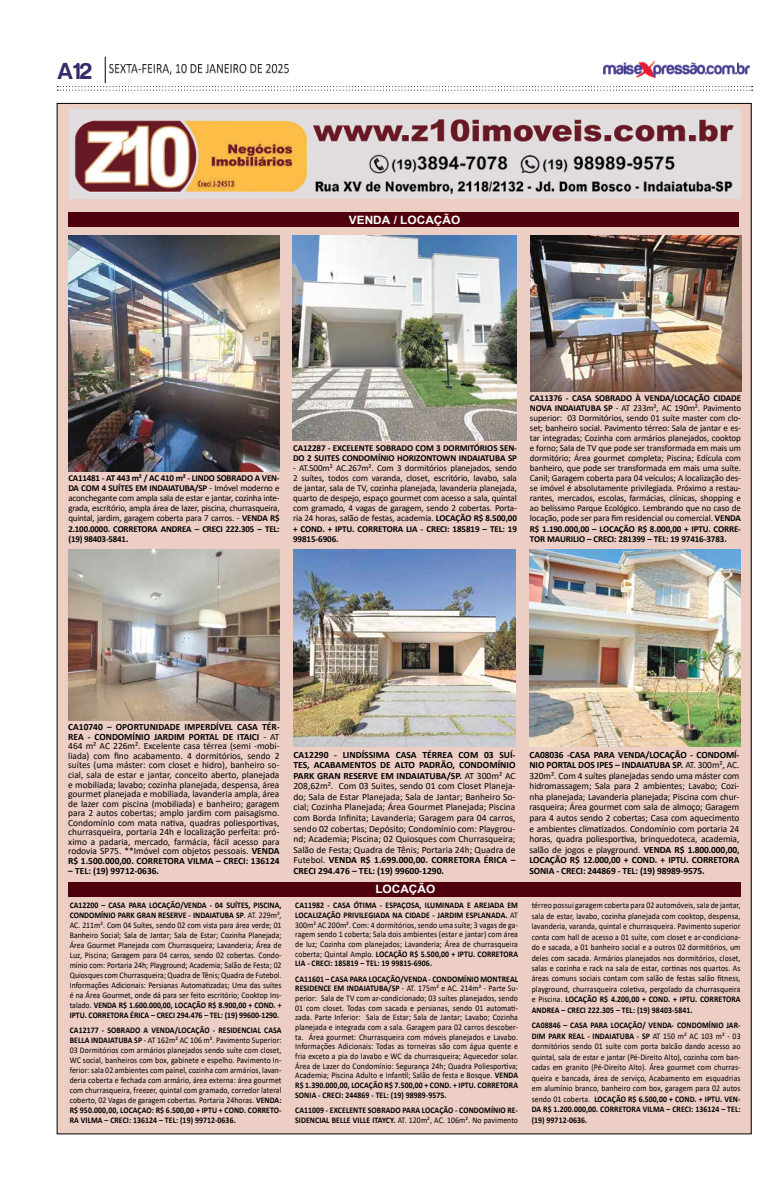
<style>
.page{position:relative;width:780px;height:1191px;background:#fff}
.page>*{position:absolute;margin:0;border:0;box-sizing:border-box;transform-origin:0 0}
.t1{font:24px "Harabara";color:#362b6b}
.t2{font:700 11.5px "Arial";color:#fff}
.t3{font:9.6px/10.5px "Calibri";color:#000;text-align:justify}
.t4{font:700 9.6px "Calibri";color:#000}
.t5{font:9.1px/10px "Calibri";letter-spacing:-.01em;color:#000;text-align:justify}
.t6{font:700 9.1px/10px "Calibri";letter-spacing:-.01em;color:#000}
.t7{font:8.6px/9.9px "Calibri";letter-spacing:.01em;color:#000;text-align:justify;scale:.9 1}
.t8{font:700 8.6px/9.7px "Calibri";letter-spacing:.01em;color:#000;scale:.9 1}
.s1{font-weight:700}
.s2{font-weight:400}
</style>
<div class="page">
<svg style="left:57px;top:57px;width:695px;height:34px"></svg>
<img style="left:603px;top:62px;width:146px;height:16px">
<div style="left:57px;top:103px;width:694px;height:1030px;background:#edcec5"></div>
<img style="left:70px;top:110px;width:670px;height:88px">
<div style="left:68px;top:881px;width:672px;height:15px;background:#4f000d"></div>
<img style="left:530px;top:235px;width:211px;height:157px">
<img style="left:68px;top:235px;width:212px;height:236px">
<img style="left:529px;top:549px;width:211px;height:197px">
<img style="left:294px;top:549px;width:221px;height:197px">
<img style="left:293px;top:235px;width:223px;height:205px">
<img style="left:68px;top:549px;width:212px;height:171px">
<div style="left:68px;top:212px;width:671px;height:15px;background:#4f000d"></div>
<h1 class="t1" style="left:57px;top:59px;width:36px">A12</h1>
<h2 class="t2" style="left:349px;top:212px;width:113px">VENDA / LOCAÇÃO</h2>
<p class="t5" style="left:68px;top:473px;width:213px"><span class="s1">CA11481 - AT 443 m² / AC 410 m² - LINDO SOBRADO A VEN-DA COM 4 SUÍTES EM INDAIATUBA/SP</span> - Imóvel moderno e aconchegante com ampla sala de estar e jantar, cozinha inte&shy;grada, escritório, ampla área de lazer, piscina, churrasqueira, quintal, jardim, garagem coberta para 7 carros. - <span class="s1">VENDA R$ 2.100.0000. CORRETORA ANDREA – CRECI 222.305 – TEL: (19) 98403-5841.</span></p>
<p class="t6" style="left:293px;top:443px;width:225px">CA12287 - EXCELENTE SOBRADO COM 3 DORMITÓRIOS SEN-<br>DO 2 SUITES CONDOMÍNIO HORIZONTOWN INDAIATUBA SP</p>
<p class="t5" style="left:293px;top:463px;width:225px">- AT.500m² AC.267m². Com 3 dormitórios planejados, sendo 2 suítes, todos com varanda, closet, escritório, lavabo, sala de jantar, sala de TV, cozinha planejada, lavanderia planejada, quarto de despejo, espaço gourmet com acesso a sala, quintal com gramado, 4 vagas de garagem, sendo 2 cobertas. Porta&shy;ria 24 horas, salão de festas, academia. <span class="s1">LOCAÇÃO R$ 8.500,00 + COND. + IPTU. CORRETORA LIA - CRECI: 185819 – TEL: 19<br>99815-6906.</span></p>
<p class="t5" style="left:530px;top:393px;width:213px"><span class="s1">CA11376 - CASA SOBRADO À VENDA/LOCAÇÃO CIDADE NOVA INDAIATUBA SP</span> - AT 233m², AC 190m². Pavimento superior: 03 Dormitórios, sendo 01 suíte master com clo&shy;set; banheiro social. Pavimento térreo: Sala de jantar e es&shy;tar integradas; Cozinha com armários planejados, cooktop e forno; Sala de TV que pode ser transformada em mais um dormitório; Área gourmet completa; Piscina; Edícula com banheiro, que pode ser transformada em mais uma suíte.<br>Canil; Garagem coberta para 04 veículos; A localização des&shy;se imóvel é absolutamente privilegiada. Próximo a restau&shy;rantes, mercados, escolas, farmácias, clínicas, shopping e ao belíssimo Parque Ecológico. Lembrando que no caso de locação, pode ser para fim residencial ou comercial. <span class="s1">VENDA R$ 1.190.000,00 – LOCAÇÃO R$ 8.000,00 + IPTU. CORRE-TOR MAURILIO – CRECI: 281399 – TEL: 19 97416-3783.</span></p>
<p class="t3" style="left:68px;top:722px;width:213px;line-height:9.6px"><span class="s1">CA10740 – OPORTUNIDADE IMPERDÍVEL CASA TÉR-REA - CONDOMÍNIO JARDIM PORTAL DE ITAICI</span> - AT 464 m² AC 226m². Excelente casa térrea (semi -mobi&shy;liada) com fino acabamento. 4 dormitórios, sendo 2 suítes (uma máster: com closet e hidro), banheiro so&shy;cial, sala de estar e jantar, conceito aberto, planejada e mobiliada; lavabo; cozinha planejada, despensa, área gourmet planejada e mobiliada, lavanderia ampla, área de lazer com piscina (mobiliada) e banheiro; garagem para 2 autos cobertas; amplo jardim com paisagismo.<br>Condomínio com mata nativa, quadras poliesportivas, churrasqueira, portaria 24h e localização perfeita: pró&shy;ximo a padaria, mercado, farmácia, fácil acesso para rodovia SP75. **Imóvel com objetos pessoais. <span class="s1">VENDA R$ 1.500.000,00. CORRETORA VILMA – CRECI: 136124</span></p>
<p class="t4" style="left:68px;top:863px;width:92px">– TEL: (19) 99712-0636.</p>
<p class="t7" style="left:70px;top:900px;width:237px"><span class="s1">CA12200 – CASA PARA LOCAÇÃO/VENDA - 04 SUÍTES, PISCINA, CONDOMÍNIO PARK GRAN RESERVE - INDAIATUBA SP</span>. AT. 229m², AC. 211m². Com 04 Suítes, sendo 02 com vista para área verde; 01<br>Banheiro Social; Sala de Jantar; Sala de Estar; Cozinha Planejada; Área Gourmet Planejada com Churrasqueira; Lavanderia; Área de Luz, Piscina; Garagem para 04 carros, sendo 02 cobertas. Condo&shy;mínio com: Portaria 24h; Playground; Academia; Salão de Festa; 02<br>Quiosques com Churrasqueira; Quadra de Tênis; Quadra de Futebol.<br>Informações Adicionais: Persianas Automatizadas; Uma das suítes é na Área Gourmet, onde dá para ser feito escritório; Cooktop Ins&shy;talado. <span class="s1">VENDA R$ 1.600.000,00, LOCAÇÃO R$ 8.900,00 + COND. + IPTU. CORRETORA ÉRICA – CRECI 294.476 – TEL: (19) 99600-1290.</span></p>
<p class="t7" style="left:70px;top:1025px;width:237px"><span class="s1">CA12177 - SOBRADO A VENDA/LOCAÇÃO - RESIDENCIAL CASA BELLA INDAIATUBA SP</span> - AT 162m² AC 106 m². Pavimento Superior:<br>03 Dormitórios com armários planejados sendo suíte com closet, WC social, banheiros com box, gabinete e espelho. Pavimento In&shy;ferior: sala 02 ambientes com painel, cozinha com armários, lavan&shy;deria coberta e fechada com armário, área externa: área gourmet com churrasqueira, freezer, quintal com gramado, corredor lateral coberto, 02 Vagas de garagem cobertas. Portaria 24horas. <span class="s1">VENDA:<br>R$ 950.000,00, LOCAÇAO: R$ 6.500,00 + IPTU + COND. CORRETO-RA VILMA – CRECI: 136124 – TEL: (19) 99712-0636.</span></p>
<p class="t3" style="left:293px;top:749px;width:224px"><span class="s1">CA12290 - LINDÍSSIMA CASA TÉRREA COM 03 SUÍ-TES, ACABAMENTOS DE ALTO PADRÃO, CONDOMÍNIO PARK GRAN RESERVE EM INDAIATUBA/SP.</span> AT 300m² AC 208,62m². Com 03 Suites, sendo 01 com Closet Planeja&shy;do; Sala de Estar Planejada; Sala de Jantar; Banheiro So&shy;cial; Cozinha Planejada; Área Gourmet Planejada; Piscina com Borda Infinita; Lavanderia; Garagem para 04 carros, sendo 02 cobertas; Depósito; Condomínio com: Playgrou&shy;nd; Academia; Piscina; 02 Quiosques com Churrasqueira; Salão de Festa; Quadra de Tênis; Portaria 24h; Quadra de Futebol. <span class="s1">VENDA R$ 1.699.000,00. CORRETORA ÉRICA – CRECI 294.476 – TEL: (19) 99600-1290.</span></p>
<h2 class="t2" style="left:375px;top:881px;width:61px">LOCAÇÃO</h2>
<p class="t7" style="left:295px;top:900px;width:249px"><span class="s1">CA11982 - CASA ÓTIMA - ESPAÇOSA, ILUMINADA E AREJADA EM LOCALIZAÇÃO PRIVILEGIADA NA CIDADE - JARDIM ESPLANADA.</span> AT 300m² AC 200m². Com: 4 dormitórios, sendo uma suíte; 3 vagas de ga&shy;ragem sendo 1 coberta; Sala dois ambientes (estar e jantar) com área de luz; Cozinha com planejados; Lavanderia; Área de churrasqueira coberta; Quintal Amplo. <span class="s1">LOCAÇÃO R$ 5.500,00 + IPTU. CORRETORA LIA - CRECI: 185819 – TEL: 19 99815-6906.</span></p>
<p class="t7" style="left:295px;top:973px;width:249px"><span class="s1">CA11601 – CASA PARA LOCAÇÃO/VENDA - CONDOMÍNIO MONTREAL RESIDENCE EM INDAIATUBA/SP</span> - AT. 175m² e AC. 214m² - Parte Su&shy;perior: Sala de TV com ar-condicionado; 03 suítes planejados, sendo 01 com closet. Todas com sacada e persianas, sendo 01 automati&shy;zada. Parte Inferior: Sala de Estar; Sala de Jantar; Lavabo; Cozinha planejada e integrada com a sala. Garagem para 02 carros descober&shy;ta. Área gourmet: Churrasqueira com móveis planejados e Lavabo.<br>Informações Adicionais: Todas as torneiras são com água quente e fria exceto a pia do lavabo e WC da churrasqueira; Aquecedor solar.<br>Área de Lazer do Condomínio: Segurança 24h; Quadra Poliesportiva; Academia; Piscina Adulto e Infantil; Salão de festa e Bosque. <span class="s1">VENDA R$ 1.390.000,00, LOCAÇÃO R$ 7.500,00 + COND. + IPTU. CORRETORA SONIA - CRECI: 244869 - TEL: (19) 98989-9575.</span></p>
<p class="t8" style="left:295px;top:1105px;width:249px">CA11009 - EXCELENTE SOBRADO PARA LOCAÇÃO - CONDOMÍNIO RE-<br>SIDENCIAL BELLE VILLE ITAYCY. <span class="s2">AT. 120m², AC. 106m². No pavimento</span></p>
<p class="t3" style="left:529px;top:749px;width:211px"><span class="s1">CA08036 -CASA PARA VENDA/LOCAÇÃO - CONDOMÍ-NIO PORTAL DOS IPES – INDAIATUBA SP.</span> AT. 300m², AC.<br>320m². Com 4 suítes planejadas sendo uma máster com hidromassagem; Sala para 2 ambientes; Lavabo; Cozi&shy;nha planejada; Lavanderia planejada; Piscina com chur&shy;rasqueira; Área gourmet com sala de almoço; Garagem para 4 autos sendo 2 cobertas; Casa com aquecimento e ambientes climatizados. Condomínio com portaria 24 horas, quadra poliesportiva, brinquedoteca, academia, salão de jogos e playground. <span class="s1">VENDA R$ 1.800.000,00, LOCAÇÃO R$ 12.000,00 + COND. + IPTU. CORRETORA SONIA - CRECI: 244869 - TEL: (19) 98989-9575.</span></p>
<p class="t7" style="left:531px;top:900px;width:233px;line-height:10.4px">térreo possui garagem coberta para 02 automóveis, sala de jantar, sala de estar, lavabo, cozinha planejada com cooktop, despensa, lavanderia, varanda, quintal e churrasqueira. Pavimento superior conta com hall de acesso a 01 suíte, com closet e ar-condiciona&shy;do e sacada, a 01 banheiro social e a outros 02 dormitórios, um deles com sacada. Armários planejados nos dormitórios, closet, salas e cozinha e rack na sala de estar, cortinas nos quartos. As áreas comuns sociais contam com salão de festas salão fitness, playground, churrasqueira coletiva, pergolado da churrasqueira e Piscina. <span class="s1">LOCAÇÃO R$ 4.200,00 + COND. + IPTU. CORRETORA ANDREA – CRECI 222.305 – TEL: (19) 98403-5841.</span></p>
<p class="t7" style="left:531px;top:1020px;width:233px;line-height:10.4px"><span class="s1">CA08846 – CASA PARA LOCAÇÃO/ VENDA- CONDOMÍNIO JAR-DIM PARK REAL - INDAIATUBA - SP</span> AT 150 m² AC 103 m² - 03 dormitórios sendo 01 suíte com porta balcão dando acesso ao quintal, sala de estar e jantar (Pé-Direito Alto), cozinha com ban&shy;cadas em granito (Pé-Direito Alto). Área gourmet com churras&shy;queira e bancada, área de serviço, Acabamento em esquadrias em alumínio branco, banheiro com box, garagem para 02 autos sendo 01 coberta. <span class="s1">LOCAÇÃO R$ 6.500,00 + COND. + IPTU. VEN-DA R$ 1.200.000,00. CORRETORA VILMA – CRECI: 136124 – TEL: (19) 99712-0636.</span></p>
</div>
